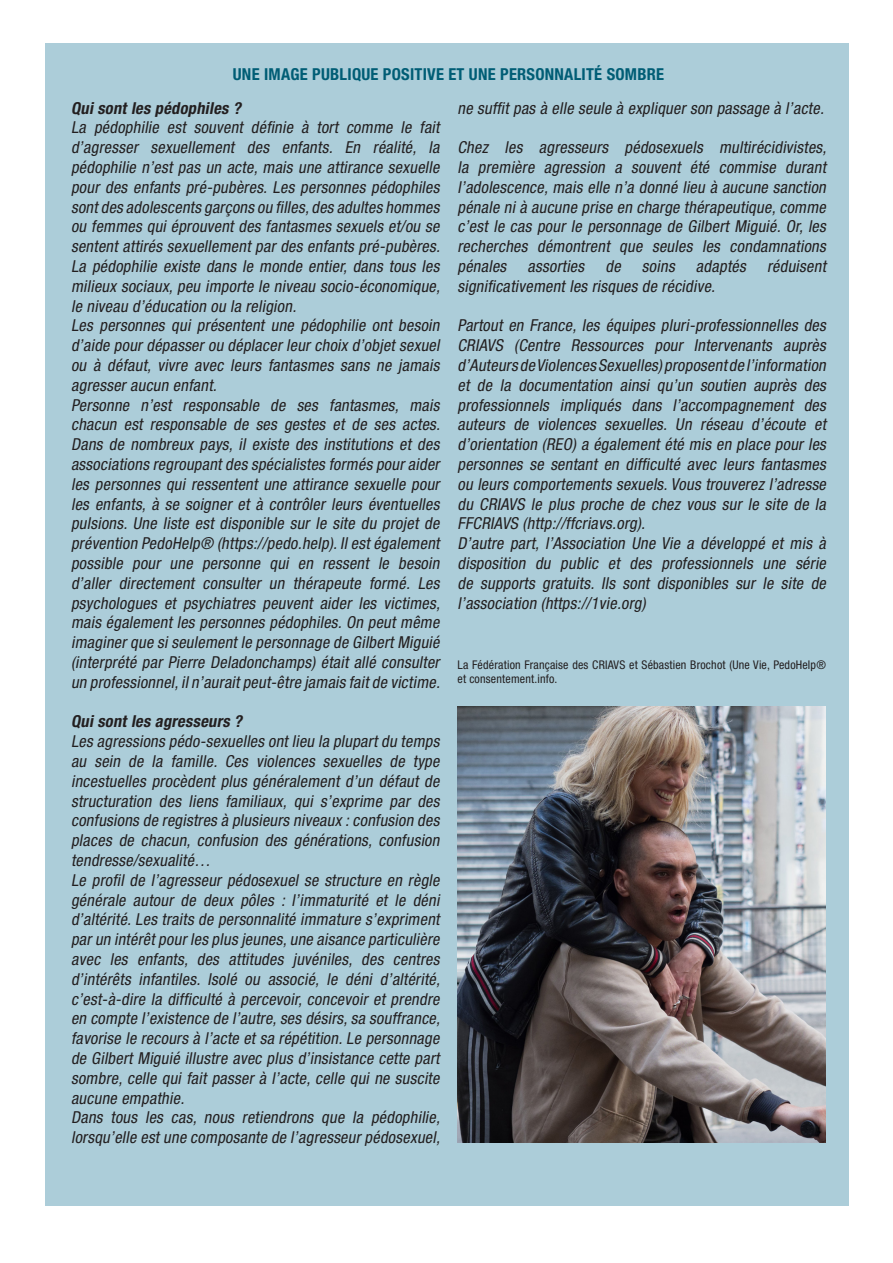
<style>
.page{position:relative;width:893px;height:1263px;background:#fff}
.page>*{position:absolute;margin:0;border:0;box-sizing:border-box;transform-origin:0 0}
.t1{font:italic condensed 16.5px/19.8px "Helvetica Neue";letter-spacing:.015em;color:#231f20;text-align:justify}
.t2{font:700 condensed 16.5px "Helvetica Neue";letter-spacing:.015em;color:#005d75}
.t3{font:italic 700 condensed 16.5px "Helvetica Neue";color:#231f20}
.t4{font:condensed 12px/14.4px "Helvetica Neue";letter-spacing:.015em;color:#231f20}
</style>
<div class="page">
<div style="left:45px;top:43px;width:804px;height:1163px;background:#accdd9"></div>
<img style="left:457px;top:706px;width:369px;height:436px">
<p class="t2" style="left:233px;top:64px;width:433px">UNE IMAGE PUBLIQUE POSITIVE ET UNE PERSONNALITÉ SOMBRE</p>
<p class="t3" style="left:71px;top:98px;width:175px">Qui sont les pédophiles ?</p>
<p class="t1" style="left:71px;top:117px;width:374px">La pédophilie est souvent définie à tort comme le fait d’agresser sexuellement des enfants. En réalité, la pédophilie n’est pas un acte, mais une attirance sexuelle pour des enfants pré-pubères. Les personnes pédophiles sontdes adolescents garçons ou filles,des adultes hommes ou femmes qui éprouvent des fantasmes sexuels et/ou se sentent attirés sexuellement par des enfants pré-pubères.<br>La pédophilie existe dans le monde entier, dans tous les milieux sociaux,peu importe le niveau socio-économique, le niveau d’éducation ou la religion.</p>
<p class="t1" style="left:71px;top:315px;width:373px">Les personnes qui présentent une pédophilie ont besoin d’aide pour dépasser ou déplacer leur choix d’objet sexuel ou à défaut, vivre avec leurs fantasmes sans ne jamais agresser aucun enfant.</p>
<p class="t1" style="left:71px;top:395px;width:374px">Personne n’est responsable de ses fantasmes, mais chacun est responsable de ses gestes et de ses actes.<br>Dans de nombreux pays, il existe des institutions et des associations regroupantdes spécialistes formés pouraider les personnes qui ressentent une attirance sexuelle pour les enfants, à se soigner et à contrôler leurs éventuelles pulsions. Une liste est disponible sur le site du projet de prévention PedoHelp® (https://pedo.help).Ilestégalement possible pour une personne qui en ressent le besoin d’aller directement consulter un thérapeute formé. Les psychologues et psychiatres peuvent aider les victimes, mais également les personnes pédophiles.On peut même imaginerque siseulementle personnage de GilbertMiguié (interprété par Pierre Deladonchamps) était allé consulter un professionnel,iln’auraitpeut-être jamais faitde victime.</p>
<p class="t3" style="left:71px;top:711px;width:176px">Qui sont les agresseurs ?</p>
<p class="t1" style="left:71px;top:731px;width:373px">Les agressions pédo-sexuelles ontlieu la plupartdu temps au sein de la famille. Ces violences sexuelles de type incestuelles procèdent plus généralement d’un défaut de structuration des liens familiaux, qui s’exprime par des confusions de registres à plusieurs niveaux :confusion des places de chacun, confusion des générations, confusion tendresse/sexualité…</p>
<p class="t1" style="left:71px;top:870px;width:374px">Le profil de l’agresseur pédosexuel se structure en règle générale autour de deux pôles : l’immaturité et le déni d’altérité.Les traits de personnalité immature s’expriment parun intérêtpourles plus jeunes,une aisance particulière avec les enfants, des attitudes juvéniles, des centres d’intérêts infantiles. Isolé ou associé, le déni d’altérité, c’est-à-dire la difficulté à percevoir, concevoir et prendre en compte l’existence de l’autre,ses désirs,sa souffrance, favorise le recours à l’acte et sa répétition.Le personnage de Gilbert Miguié illustre avec plus d’insistance cette part sombre, celle qui fait passer à l’acte, celle qui ne suscite aucune empathie.</p>
<p class="t1" style="left:71px;top:1107px;width:374px">Dans tous les cas, nous retiendrons que la pédophilie, lorsqu’elle estune composante de l’agresseurpédosexuel,</p>
<p class="t1" style="left:457px;top:98px;width:371px">ne suffit pas à elle seule à expliquer son passage à l’acte.</p>
<p class="t1" style="left:457px;top:137px;width:374px">Chez les agresseurs pédosexuels multirécidivistes, la première agression a souvent été commise durant l’adolescence, mais elle n’a donné lieu à aucune sanction pénale ni à aucune prise en charge thérapeutique,comme c’est le cas pour le personnage de Gilbert Miguié. Or, les recherches démontrent que seules les condamnations pénales assorties de soins adaptés réduisent significativement les risques de récidive.</p>
<p class="t1" style="left:457px;top:315px;width:373px">Partout en France, les équipes pluri-professionnelles des CRIAVS (Centre Ressources pour Intervenants auprès d’Auteurs de Violences Sexuelles) proposentde l’information et de la documentation ainsi qu’un soutien auprès des professionnels impliqués dans l’accompagnement des auteurs de violences sexuelles. Un réseau d’écoute et d’orientation (REO) a également été mis en place pour les personnes se sentant en difficulté avec leurs fantasmes ou leurs comportements sexuels.Vous trouverez l’adresse du CRIAVS le plus proche de chez vous sur le site de la FFCRIAVS (http://ffcriavs.org) .</p>
<p class="t1" style="left:457px;top:533px;width:373px">D’autre part, l’Association Une Vie a développé et mis à disposition du public et des professionnels une série de supports gratuits. Ils sont disponibles sur le site de l’association (https://1vie.org)</p>
<p class="t4" style="left:457px;top:657px;width:370px">La Fédération Française des CRIAVS et Sébastien Brochot (Une Vie, PedoHelp® et consentement.info.</p>
</div>
